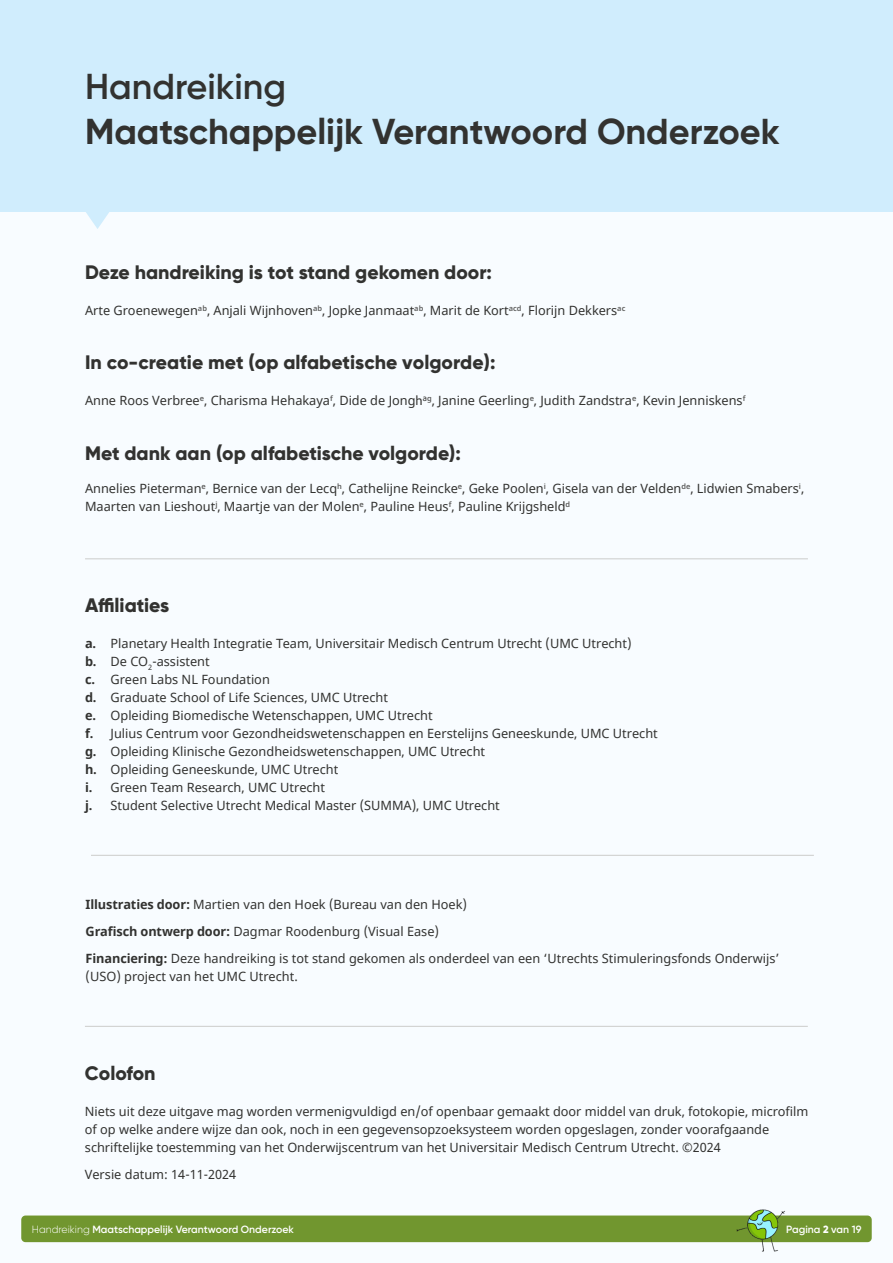
<style>
.page{position:relative;width:893px;height:1263px;background:#f8fcff}
.page>*{position:absolute;margin:0;border:0;box-sizing:border-box;transform-origin:0 0}
.t1{font:700 36px "Gilroy";color:#323230}
.t2{font:600 36px "Gilroy";color:#323230}
.t3{font:800 19.5px "Gilroy";color:#323230}
.t4{font:12.75px/18px "Noto Sans";color:#323230}
.t5{font:600 10.5px "Gilroy";color:#fff}
.s1{font-family:"Adobe Clean";font-size:13.5px}
.s2{font-weight:700}
.s3{font-weight:300}
.s4{font-weight:800}
</style>
<div class="page">
<div style="left:21px;top:1215px;width:851px;height:27px;background:#71962f;border-radius:4px"></div>
<img style="left:733px;top:1209px;width:53px;height:43px">
<div style="left:0;top:0;width:893px;height:211px;background:#d0edfd"></div>
<svg style="left:85px;top:211px;width:25px;height:18px"></svg>
<hr style="left:85px;top:559px;width:723px;height:1px;background:#cccccb">
<hr style="left:85px;top:1026px;width:723px;height:1px;background:#cccccb">
<hr style="left:91px;top:855px;width:723px;height:1px;background:#cccccb">
<h1 class="t2" style="left:85px;top:64px;width:203px">Handreiking</h1>
<h1 class="t1" style="left:85px;top:109px;width:696px">Maatschappelijk Verantwoord Onderzoek</h1>
<h2 class="t3" style="left:85px;top:260px;width:409px">Deze handreiking is tot stand gekomen door:</h2>
<p class="t4" style="left:85px;top:302px;width:542px">Arte Groenewegen<sup>ab</sup>, Anjali Wijnhoven<sup>ab</sup>, Jopke Janmaat<sup>ab</sup>, Marit de Kort<sup>acd</sup>, Florijn Dekkers<sup>ac</sup></p>
<h2 class="t3" style="left:85px;top:350px;width:412px">In co-creatie met (op alfabetische volgorde):</h2>
<p class="t4" style="left:85px;top:392px;width:662px">Anne Roos Verbree<sup>e</sup>, Charisma Hehakaya<sup>f</sup>, Dide de Jong<span class="s1">h</span><sup>a</sup><sup>g</sup>, Janine Geerling<sup>e</sup>, Judith Zandstra<sup>e</sup>, Kevin Jenniskens<sup>f</sup></p>
<h2 class="t3" style="left:85px;top:441px;width:377px">Met dank aan (op alfabetische volgorde):</h2>
<p class="t4" style="left:85px;top:480px;width:721px">Annelies Pieterman<sup>e</sup>, Bernice van der Lecq<sup>h</sup>, Cathelijne Reincke<sup>e</sup>, Geke Poolen<sup>i</sup>, Gisela van der Velden<sup>de</sup>, Lidwien Smabers<sup>i</sup>,<br>Maarten van Lieshout<sup>j</sup>, Maartje van der Molen<sup>e</sup>, Pauline Heus<sup>f</sup>, Pauline Krijgsheld<sup>d</sup></p>
<h2 class="t3" style="left:85px;top:593px;width:86px">Affiliaties</h2>
<p class="t4" style="left:85px;top:635px;width:574px"><span class="s2">a.</span> Planetary Health Integratie Team, Universitair Medisch Centrum Utrecht (UMC Utrecht)<br><span class="s2">b.</span> De CO<sub>2</sub>-assistent<br><span class="s2">c.</span> Green Labs NL Foundation<br><span class="s2">d.</span> Graduate School of Life Sciences, UMC Utrecht<br><span class="s2">e.</span> Opleiding Biomedische Wetenschappen, UMC Utrecht<br><span class="s2">f.</span> Julius Centrum voor Gezondheidswetenschappen en Eerstelijns Geneeskunde, UMC Utrecht <span class="s2">g.</span> Opleiding Klinische Gezondheidswetenschappen, UMC Utrecht<br><span class="s2">h.</span> Opleiding Geneeskunde, UMC Utrecht<br><span class="s2">i.</span> Green Team Research, UMC Utrecht<br><span class="s2">j.</span> Student Selective Utrecht Medical Master (SUMMA), UMC Utrecht</p>
<p class="t4" style="left:86px;top:891px;width:695px;line-height:27px"><span class="s2">Illustraties door:</span> Martien van den Hoek (Bureau van den Hoek)<br><span class="s2">Grafisch ontwerp door:</span> Dagmar Roodenburg (Visual Ease)<br><span class="s2">Financiering:</span> Deze handreiking is tot stand gekomen als onderdeel van een ‘Utrechts Stimuleringsfonds Onderwijs’</p>
<p class="t4" style="left:86px;top:968px;width:214px">(USO) project van het UMC Utrecht.</p>
<h2 class="t3" style="left:85px;top:1061px;width:72px">Colofon</h2>
<p class="t4" style="left:85px;top:1103px;width:725px">Niets uit deze uitgave mag worden vermenigvuldigd en/of openbaar gemaakt door middel van druk, fotokopie, microfilm of op welke andere wijze dan ook, noch in een gegevensopzoeksysteem worden opgeslagen, zonder voorafgaande schriftelijke toestemming van het Onderwijscentrum van het Universitair Medisch Centrum Utrecht. ©2024</p>
<p class="t4" style="left:85px;top:1166px;width:153px">Versie datum: 14-11-2024</p>
<p class="t5" style="left:32px;top:1223px;width:264px"><span class="s3">Handreiking</span> Maatschappelijk Verantwoord Onderzoek</p>
<p class="t5" style="left:786px;top:1223px;width:77px">Pagina <span class="s4">2</span> van 19</p>
</div>
